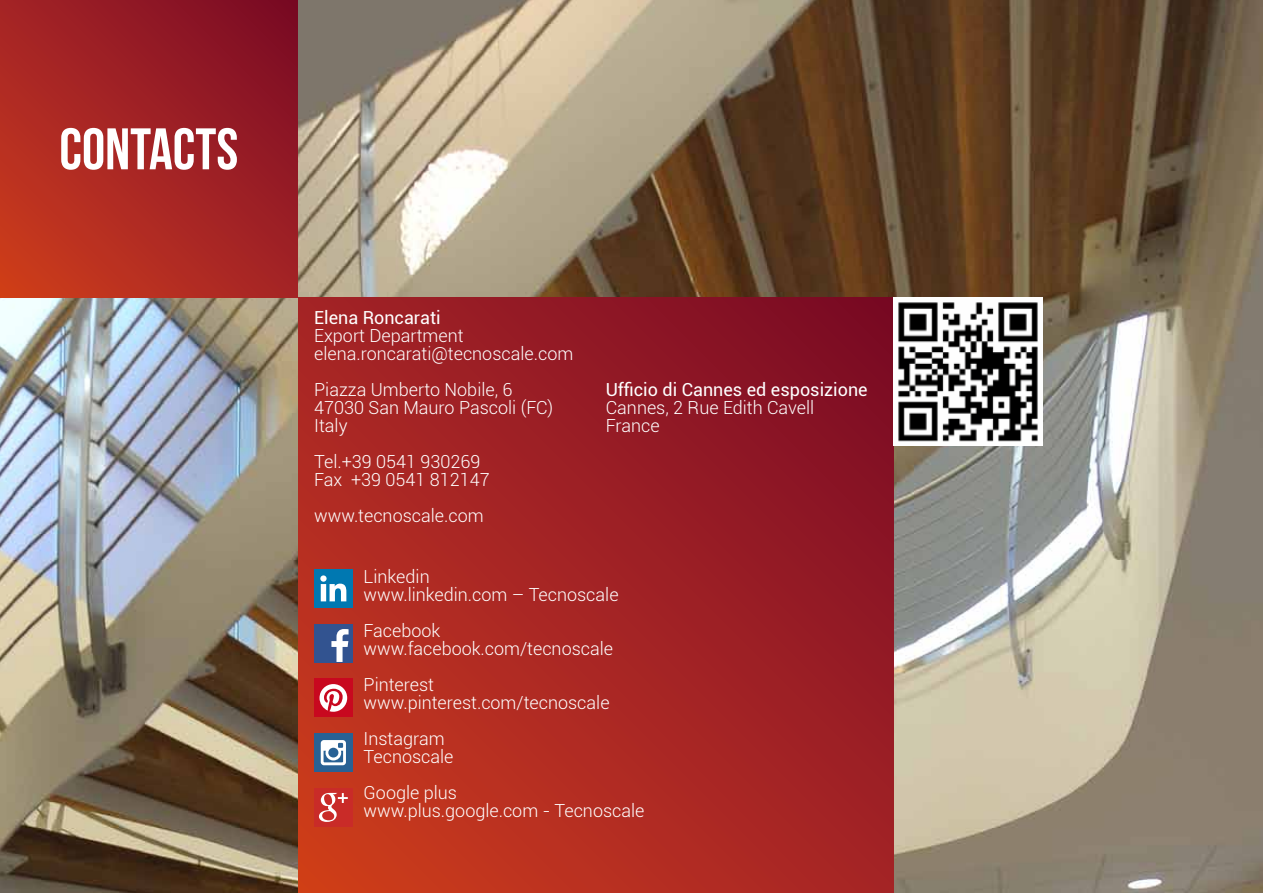
<style>
.page{position:relative;width:1263px;height:893px;background:#fff}
.page>*{position:absolute;margin:0;border:0;box-sizing:border-box;transform-origin:0 0}
.t1{font:58.5px "Bebas Neue";color:#fff}
.t2{font:300 18px/18px "Roboto";color:#fff}
.t3{font:18px "Roboto";color:#fff}
</style>
<div class="page">
<img style="left:0;top:0;width:1263px;height:893px">
<svg style="left:298px;top:298px;width:596px;height:595px;background:#a32323"></svg>
<svg style="left:0;top:0;width:298px;height:298px;background:#a32323"></svg>
<div style="left:314px;top:624px;width:38px;height:38px;background:#325390"></div>
<svg style="left:331px;top:629px;width:18px;height:33px"></svg>
<div style="left:314px;top:569px;width:38px;height:39px;background:#0078b1"></div>
<svg style="left:320px;top:575px;width:26px;height:26px"></svg>
<div style="left:314px;top:679px;width:38px;height:38px;background:#c8081f"></div>
<svg style="left:319px;top:684px;width:28px;height:28px"></svg>
<div style="left:314px;top:733px;width:38px;height:39px;background:#286194"></div>
<svg style="left:321px;top:740px;width:25px;height:25px"></svg>
<div style="left:314px;top:788px;width:38px;height:38px;background:#c92b28"></div>
<svg style="left:319px;top:793px;width:29px;height:29px"></svg>
<img style="left:894px;top:298px;width:148px;height:148px">
<h1 class="t1" style="left:59px;top:117px;width:180px">CONTACTS</h1>
<p class="t3" style="left:314px;top:305px;width:128px">Elena Roncarati</p>
<p class="t2" style="left:314px;top:326px;width:261px">Export Department elena.roncarati@tecnoscale.com</p>
<p class="t2" style="left:314px;top:380px;width:241px">Piazza Umberto Nobile, 6<br>47030 San Mauro Pascoli (FC)<br>Italy</p>
<p class="t2" style="left:314px;top:452px;width:177px">Tel.+39 0541 930269<br>Fax +39 0541 812147</p>
<p class="t2" style="left:314px;top:506px;width:171px">www.tecnoscale.com</p>
<p class="t3" style="left:606px;top:377px;width:263px">Ufficio di Cannes ed esposizione</p>
<p class="t2" style="left:606px;top:398px;width:210px">Cannes, 2 Rue Edith Cavell<br>France</p>
<p class="t2" style="left:364px;top:567px;width:256px">Linkedin<br>www.linkedin.com – Tecnoscale</p>
<p class="t2" style="left:364px;top:621px;width:251px">Facebook www.facebook.com/tecnoscale</p>
<p class="t2" style="left:364px;top:675px;width:248px">Pinterest www.pinterest.com/tecnoscale</p>
<p class="t2" style="left:364px;top:729px;width:91px">Instagram<br>Tecnoscale</p>
<p class="t2" style="left:364px;top:783px;width:282px">Google plus<br>www.plus.google.com - Tecnoscale</p>
</div>
